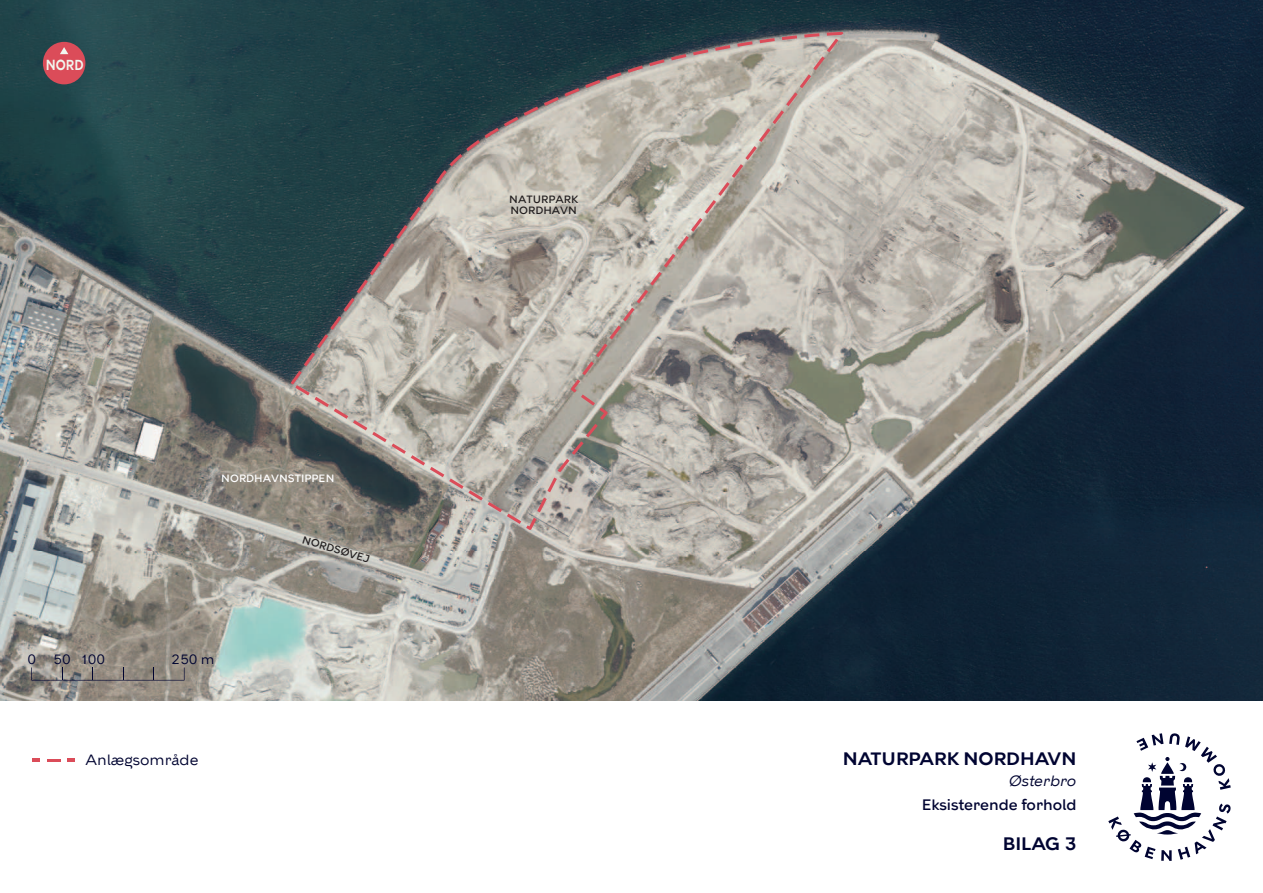
<style>
.page{position:relative;width:1263px;height:893px;background:#fff}
.page>*{position:absolute;margin:0;border:0;box-sizing:border-box;transform-origin:0 0}
.t1{font:600 18px "KBH";color:#000431}
.t2{font:500 15px "KBH";color:#000431}
.t3{font:15px "KBH";color:#000431}
.t4{font:italic 15px "KBH";color:#000431}
.t5{font:600 14.55px "KBH";color:#f1f6ef;scale:.82 1}
.t6{font:13.5px "KBH";color:#000431}
.t7{font:500 10.5px/10.5px "KBH";color:#231f20}
.t8{font:500 10.5px "KBH";letter-spacing:.005em;color:#fff}
</style>
<div class="page">
<img style="left:0;top:0;width:1263px;height:701px">
<svg style="left:291px;top:32px;width:552px;height:498px;background:#949590"></svg>
<svg style="left:33px;top:759px;width:7px;height:3px"></svg>
<hr style="left:47px;top:759px;width:14px;height:3px;background:#db4c59">
<svg style="left:67px;top:759px;width:8px;height:3px"></svg>
<div style="left:43px;top:42px;width:42px;height:42px;background:#db4c59;border-radius:50%"></div>
<svg style="left:60px;top:47px;width:8px;height:7px"></svg>
<svg style="left:1108px;top:733px;width:123px;height:128px"></svg>
<svg style="left:31px;top:667px;width:154px;height:13px;background:#8f8881"></svg>
<h3 class="t5" style="left:46px;top:56px;width:47px">NORD</h3>
<p class="t8" style="left:221px;top:472px;width:115px">NORDHAVNSTIPPEN</p>
<p class="t7" style="left:304px;top:534px;width:72px;rotate:17deg">NORDSØVEJ</p>
<p class="t6" style="left:27px;top:654px;width:10px">0</p>
<p class="t6" style="left:53px;top:654px;width:53px">50 100</p>
<p class="t6" style="left:171px;top:654px;width:45px">250 m</p>
<h2 class="t3" style="left:86px;top:754px;width:115px">Anlægsområde</h2>
<p class="t7" style="left:509px;top:195px;width:70px">NATURPARK<br>NORDHAVN</p>
<h1 class="t1" style="left:843px;top:748px;width:235px">NATURPARK NORDHAVN</h1>
<h2 class="t4" style="left:1009px;top:772px;width:69px">Østerbro</h2>
<h2 class="t2" style="left:922px;top:796px;width:156px">Eksisterende forhold</h2>
<h1 class="t1" style="left:1003px;top:833px;width:75px">BILAG 3</h1>
</div>
